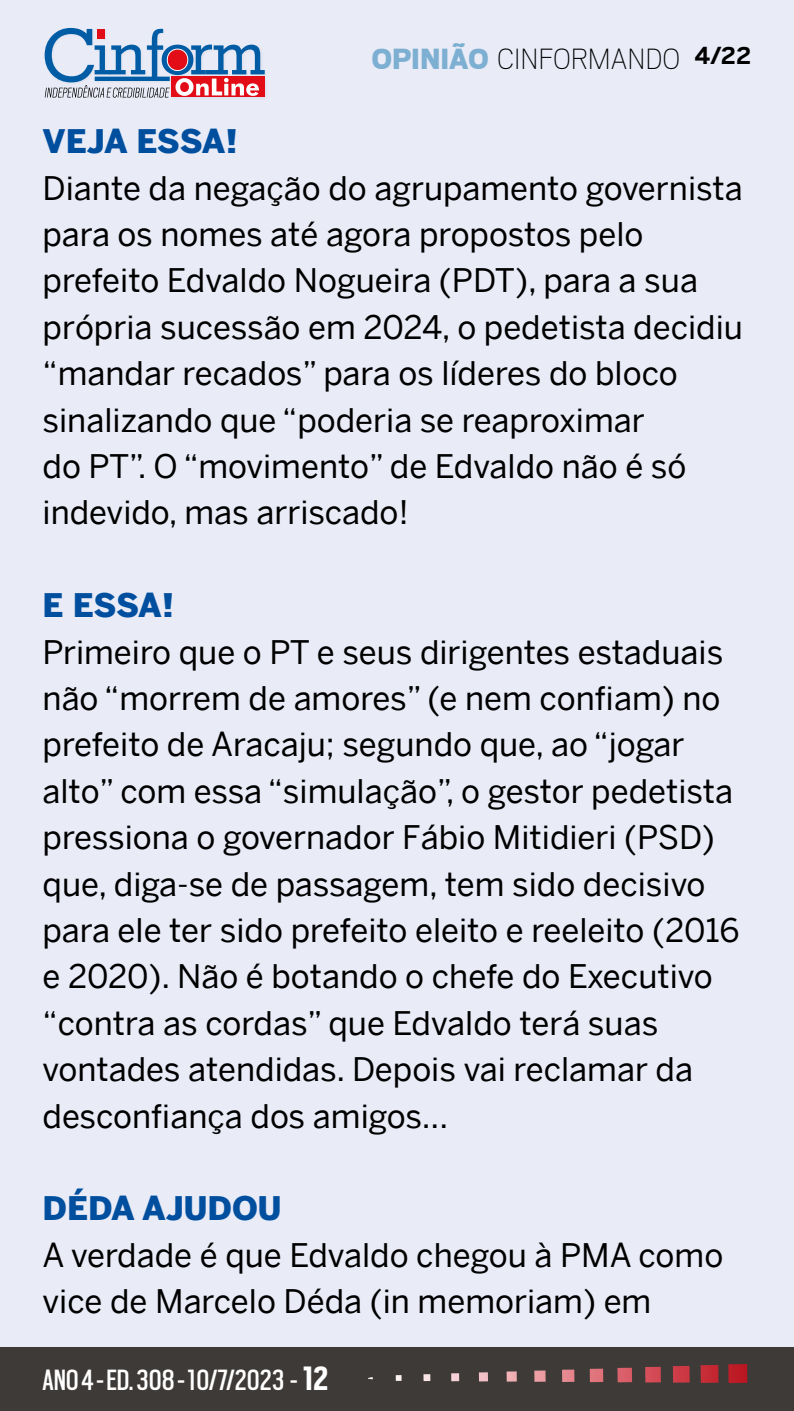
<style>
.page{position:relative;width:794px;height:1411px;background:#fff}
.page>*{position:absolute;margin:0;border:0;box-sizing:border-box;transform-origin:0 0}
.t1{font:32.5px/46.4px "Benton Sans";color:#000}
.t2{font:900 32.5px "Benton Sans";color:#004f9f}
.t3{font:32.5px "Scout Cond";color:#fff}
.t4{font:100 32.5px "Scout";color:#000}
.s1{font-weight:900;color:#7cafd1}
.s2{font-weight:700;font-size:27.5px}
.s3{font-weight:700;font-size:37.5px}
</style>
<div class="page">
<div style="left:0;top:0;width:794px;height:1410px;background:#e9ebf7"></div>
<div style="left:0;top:1347px;width:794px;height:63px;background:#3e3a37"></div>
<img style="left:728px;top:1364px;width:19px;height:18px">
<img style="left:700px;top:1365px;width:18px;height:17px">
<img style="left:673px;top:1365px;width:16px;height:17px">
<img style="left:645px;top:1366px;width:16px;height:16px">
<img style="left:617px;top:1367px;width:15px;height:15px">
<svg style="left:590px;top:1368px;width:13px;height:13px"></svg>
<svg style="left:562px;top:1369px;width:12px;height:12px"></svg>
<svg style="left:534px;top:1370px;width:11px;height:11px"></svg>
<svg style="left:506px;top:1371px;width:11px;height:10px"></svg>
<svg style="left:479px;top:1372px;width:9px;height:9px"></svg>
<svg style="left:451px;top:1373px;width:8px;height:8px"></svg>
<svg style="left:423px;top:1374px;width:7px;height:6px"></svg>
<svg style="left:396px;top:1375px;width:5px;height:5px"></svg>
<svg style="left:45px;top:28px;width:220px;height:70px"></svg>
<p class="t4" style="left:372px;top:37px;width:381px"><span class="s1">OPINIÃO</span> CINFORMANDO <span class="s2">4/22</span></p>
<p class="t2" style="left:43px;top:122px;width:197px">VEJA ESSA!</p>
<p class="t1" style="left:43px;top:164px;width:702px">Diante da negação do agrupamento governista para os nomes até agora propostos pelo prefeito Edvaldo Nogueira (PDT), para a sua própria sucessão em 2024, o pedetista decidiu “mandar recados” para os líderes do bloco sinalizando que “poderia se reaproximar<br>do PT”. O “movimento” de Edvaldo não é só indevido, mas arriscado!</p>
<p class="t2" style="left:43px;top:586px;width:133px">E ESSA!</p>
<p class="t1" style="left:43px;top:628px;width:698px">Primeiro que o PT e seus dirigentes estaduais não “morrem de amores” (e nem confiam) no prefeito de Aracaju; segundo que, ao “jogar alto” com essa “simulação”, o gestor pedetista pressiona o governador Fábio Mitidieri (PSD) que, diga-se de passagem, tem sido decisivo para ele ter sido prefeito eleito e reeleito (2016 e 2020). Não é botando o chefe do Executivo “contra as cordas” que Edvaldo terá suas vontades atendidas. Depois vai reclamar da desconfiança dos amigos...</p>
<p class="t2" style="left:43px;top:1189px;width:240px">DÉDA AJUDOU</p>
<p class="t1" style="left:43px;top:1231px;width:682px">A verdade é que Edvaldo chegou à PMA como vice de Marcelo Déda (in memoriam) em</p>
<p class="t3" style="left:43px;top:1358px;width:287px">ANO 4 - ED. 308 - 10/7/2023 - <span class="s3">12</span></p>
</div>
